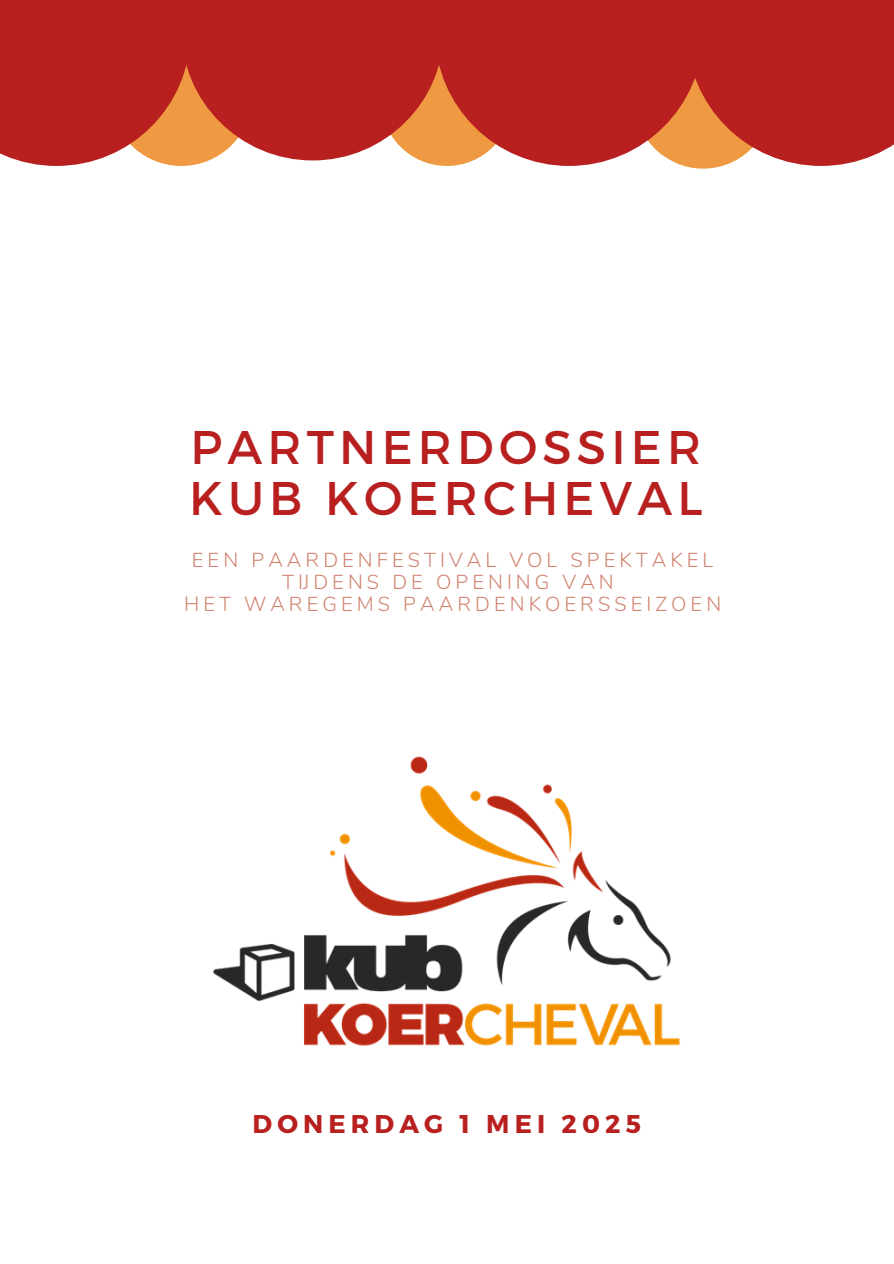
<style>
.page{position:relative;width:894px;height:1264px;background:#fff}
.page>*{position:absolute;margin:0;border:0;box-sizing:border-box;transform-origin:0 0}
.t1{font:47.1px/51.2px "Montserrat";letter-spacing:.11em;color:#b82020}
.t2{font:700 25.65px "Montserrat";letter-spacing:.2em;color:#b82020}
.t3{font:300 20.25px "Nunito";letter-spacing:.2em;color:#d0826f}
</style>
<div class="page">
<img style="left:213px;top:756px;width:467px;height:290px">
<div style="left:686px;top:0;width:207px;height:166px;background:#b82020"></div>
<svg style="left:435px;top:0;width:268px;height:166px;background:#c1372d"></svg>
<svg style="left:190px;top:0;width:254px;height:160px;background:#c1372d"></svg>
<div style="left:0;top:0;width:190px;height:166px;background:#b82020"></div>
<h1 class="t1" style="left:189px;top:419px;width:515px">PARTNERDOSSIER<br>KUB KOERCHEVAL</h1>
<p class="t3" style="left:192px;top:547px;width:523px">EEN PAARDENFESTIVAL VOL SPEKTAKEL</p>
<p class="t3" style="left:282px;top:569px;width:333px">TIJ DENS DE OPENING VAN</p>
<p class="t3" style="left:184px;top:590px;width:538px">HET WAREGEMS PAARDENKOERSSEIZOEN</p>
<p class="t2" style="left:252px;top:1106px;width:390px">DONERDAG 1 MEI 2025</p>
</div>
